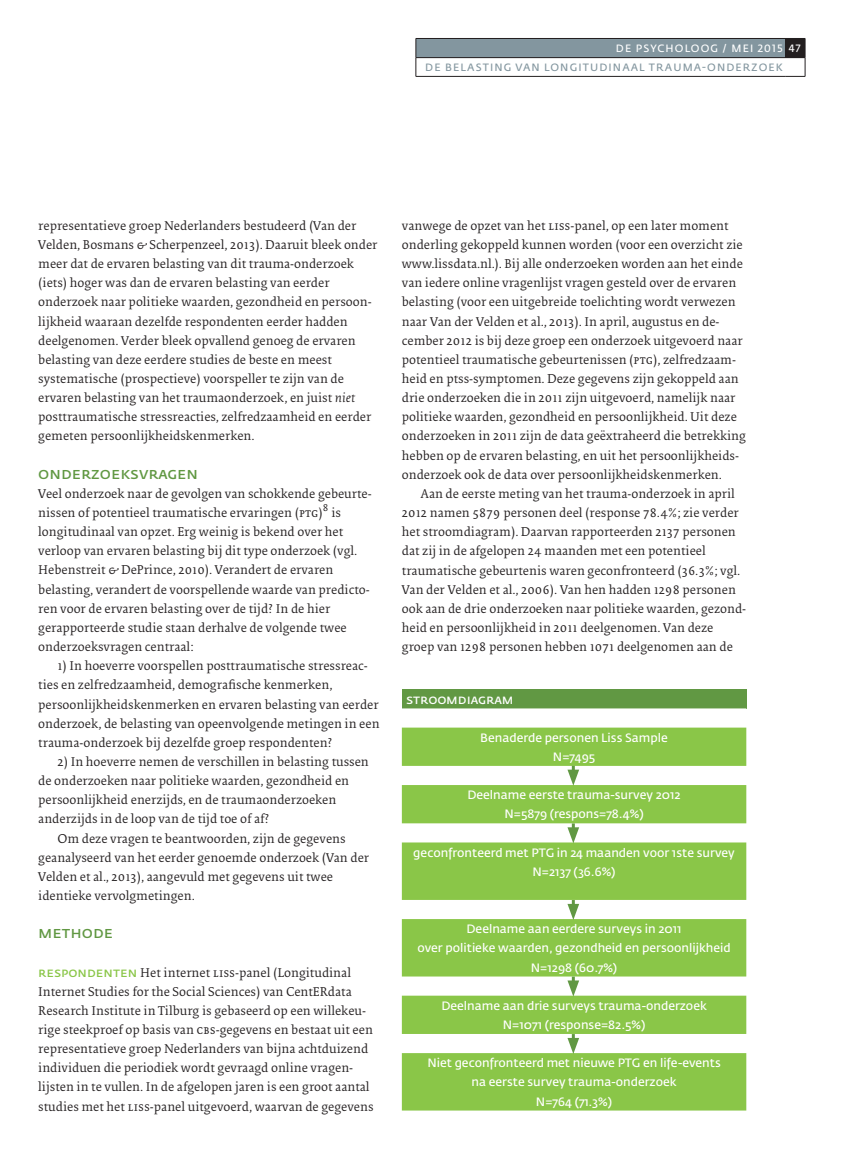
<style>
.page{position:relative;width:842px;height:1168px;background:#fff}
.page>*{position:absolute;margin:0;border:0;box-sizing:border-box;transform-origin:0 0}
.t1{font:600 16.5px "Fedra Sans Std";color:#619843}
.t2{font:600 13.5px "Fedra Sans Std";color:#fff}
.t3{font:13.2px/19.2px "Collis";color:#231f20}
.t4{font:600 12px/19.2px "Fedra Sans Std";color:#fff;text-align:center}
.t5{font:600 10.5px "Fedra Sans Std";letter-spacing:.14em;color:#83969f}
.t6{font:600 10.5px "Fedra Sans Std";letter-spacing:.11em;color:#fff}
.t7{font:10.5px "Collis";color:#231f20}
.s1{font-style:italic}
.s2{font-family:"Fedra Sans Std";font-weight:600;font-size:13.5px;color:#8ac648}
</style>
<div class="page">
<div style="left:416px;top:38px;width:370px;height:20px;background:#83969f"></div>
<hr style="left:416px;top:38px;width:370px;height:1px;background:#231f20">
<hr style="left:416px;top:57px;width:370px;height:1px;background:#231f20">
<svg style="left:416px;top:39px;width:1px;height:37px"></svg>
<hr style="left:416px;top:76px;width:370px;height:1px;background:#231f20">
<svg style="left:786px;top:38px;width:20px;height:39px"></svg>
<div style="left:402px;top:689px;width:344px;height:19px;background:#619843"></div>
<svg style="left:402px;top:727px;width:344px;height:383px;fill:#8ac648"></svg>
<svg style="left:567px;top:765px;width:12px;height:20px"></svg>
<svg style="left:567px;top:823px;width:12px;height:20px"></svg>
<svg style="left:567px;top:899px;width:12px;height:20px"></svg>
<svg style="left:567px;top:976px;width:12px;height:20px"></svg>
<svg style="left:567px;top:1033px;width:12px;height:20px"></svg>
<p class="t6" style="left:616px;top:42px;width:168px">de psycholoog / mei 2015</p>
<p class="t5" style="left:425px;top:61px;width:358px">de belasting van longitudinaal trauma-onderzoek</p>
<p class="t6" style="left:789px;top:42px;width:13px">47</p>
<p class="t3" style="left:38px;top:217px;width:341px">representatieve groep Nederlanders bestudeerd (Van der Velden, Bosmans &amp; Scherpenzeel, 2013). Daaruit bleek onder meer dat de ervaren belasting van dit trauma-onderzoek (iets) hoger was dan de ervaren belasting van eerder onderzoek naar politieke waarden, gezondheid en persoon&shy;lijkheid waaraan dezelfde respondenten eerder hadden deelgenomen. Verder bleek opvallend genoeg de ervaren belasting van deze eerdere studies de beste en meest systematische (prospectieve) voorspeller te zijn van de ervaren belasting van het traumaonderzoek, en juist <span class="s1">niet </span>posttraumatische stressreacties, zelfredzaamheid en eerder gemeten persoonlijkheidskenmerken.</p>
<p class="t1" style="left:38px;top:462px;width:161px">Onderzoeksvragen</p>
<p class="t3" style="left:38px;top:485px;width:335px">Veel onderzoek naar de gevolgen van schokkende gebeurte&shy;nissen of potentieel traumatische ervaringen (ptg)</p>
<p class="t7" style="left:323px;top:501px;width:7px">8</p>
<p class="t3" style="left:38px;top:504px;width:333px;text-indent:293px">is longitudinaal van opzet. Erg weinig is bekend over het verloop van ervaren belasting bij dit type onderzoek (vgl.<br>Hebenstreit &amp; DePrince, 2010). Verandert de ervaren belasting, verandert de voorspellende waarde van predicto&shy;ren voor de ervaren belasting over de tijd? In de hier gerapporteerde studie staan derhalve de volgende twee onderzoeksvragen centraal:</p>
<p class="t3" style="left:38px;top:657px;width:343px;text-indent:19px">1) In hoeverre voorspellen posttraumatische stressreac&shy;ties en zelfredzaamheid, demografische kenmerken, persoonlijkheidskenmerken en ervaren belasting van eerder onderzoek, de belasting van opeenvolgende metingen in een trauma-onderzoek bij dezelfde groep respondenten?</p>
<p class="t3" style="left:57px;top:753px;width:313px">2) In hoeverre nemen de verschillen in belasting tussen</p>
<p class="t3" style="left:38px;top:772px;width:312px">de onderzoeken naar politieke waarden, gezondheid en</p>
<p class="t3" style="left:38px;top:791px;width:300px">persoonlijkheid enerzijds, en de traumaonderzoeken</p>
<p class="t3" style="left:38px;top:810px;width:233px">anderzijds in de loop van de tijd toe of af?</p>
<p class="t3" style="left:57px;top:829px;width:290px">Om deze vragen te beantwoorden, zijn de gegevens</p>
<p class="t3" style="left:38px;top:848px;width:332px">geanalyseerd van het eerder genoemde onderzoek (Van der</p>
<p class="t3" style="left:38px;top:868px;width:296px">Velden et al., 2013), aangevuld met gegevens uit twee</p>
<p class="t3" style="left:38px;top:887px;width:158px">identieke vervolgmetingen.</p>
<p class="t1" style="left:38px;top:922px;width:76px">METHODE</p>
<p class="t3" style="left:38px;top:963px;width:337px"><span class="s2">Respondenten</span> Het internet liss-panel (Longitudinal Internet Studies for the Social Sciences) van CentERdata Research Institute in Tilburg is gebaseerd op een willekeu&shy;rige steekproef op basis van cbs-gegevens en bestaat uit een representatieve groep Nederlanders van bijna achtduizend individuen die periodiek wordt gevraagd online vragen&shy;lijsten in te vullen. In de afgelopen jaren is een groot aantal studies met het liss-panel uitgevoerd, waarvan de gegevens</p>
<p class="t3" style="left:402px;top:217px;width:346px">vanwege de opzet van het liss-panel, op een later moment onderling gekoppeld kunnen worden (voor een overzicht zie www.lissdata.nl.). Bij alle onderzoeken worden aan het einde van iedere online vragenlijst vragen gesteld over de ervaren belasting (voor een uitgebreide toelichting wordt verwezen naar Van der Velden et al., 2013). In april, augustus en de&shy;cember 2012 is bij deze groep een onderzoek uitgevoerd naar potentieel traumatische gebeurtenissen (ptg), zelfredzaam&shy;heid en ptss-symptomen. Deze gegevens zijn gekoppeld aan drie onderzoeken die in 2011 zijn uitgevoerd, namelijk naar politieke waarden, gezondheid en persoonlijkheid. Uit deze onderzoeken in 2011 zijn de data geëxtraheerd die betrekking hebben op de ervaren belasting, en uit het persoonlijkheids&shy;onderzoek ook de data over persoonlijkheidskenmerken.</p>
<p class="t3" style="left:402px;top:485px;width:346px;text-indent:19px">Aan de eerste meting van het trauma-onderzoek in april 2012 namen 5879 personen deel (response 78.4%; zie verder het stroomdiagram). Daarvan rapporteerden 2137 personen dat zij in de afgelopen 24 maanden met een potentieel traumatische gebeurtenis waren geconfronteerd (36.3%; vgl.<br>Van der Velden et al., 2006). Van hen hadden 1298 personen ook aan de drie onderzoeken naar politieke waarden, gezond&shy;heid en persoonlijkheid in 2011 deelgenomen. Van deze groep van 1298 personen hebben 1071 deelgenomen aan de</p>
<p class="t2" style="left:406px;top:691px;width:109px">Stroomdiagram</p>
<p class="t4" style="left:480px;top:728px;width:189px">Benaderde personen Liss Sample<br>N =7495</p>
<p class="t4" style="left:467px;top:785px;width:215px">Deelname eerste trauma-survey 2012<br>N =5879 (respons=78.4%)</p>
<p class="t4" style="left:413px;top:842px;width:127px">geconfronteerd met PTG</p>
<p class="t4" style="left:532px;top:842px;width:204px;text-align:left;text-indent:24px">in 24 maanden voor 1ste survey<br>N =2137 (36.6%)</p>
<p class="t4" style="left:417px;top:919px;width:315px">Deelname aan eerdere surveys in 2011<br>over politieke waarden, gezondheid en persoonlijkheid<br>N =1298 (60.7%)</p>
<p class="t4" style="left:441px;top:995px;width:267px">Deelname aan drie surveys trauma-onderzoek<br>N =1071 (response=82.5%)</p>
<p class="t4" style="left:427px;top:1053px;width:199px">N iet geconfronteerd met nieuwe PTG</p>
<p class="t4" style="left:643px;top:1053px;width:79px">en life-events</p>
<p class="t4" style="left:472px;top:1072px;width:206px">na eerste survey trauma-onderzoek</p>
<p class="t4" style="left:536px;top:1091px;width:78px">N =764 (71.3%)</p>
</div>
